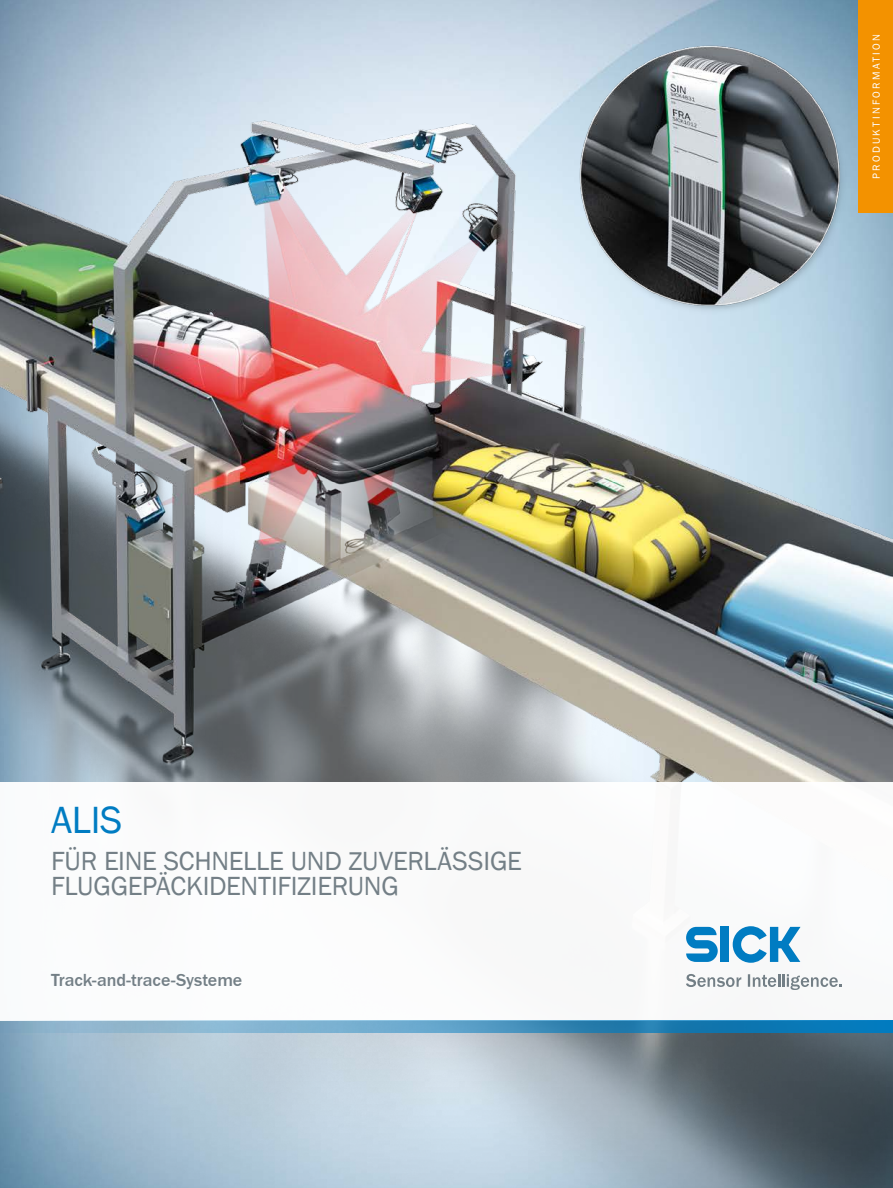
<style>
.page{position:relative;width:893px;height:1188px;background:#fff}
.page>*{position:absolute;margin:0;border:0;box-sizing:border-box;transform-origin:0 0}
.t1{font:39px "SICK Franklin";color:#007cc2}
.t2{font:27px/25.5px "SICK Franklin";letter-spacing:-.01em;color:#737f86}
.t3{font:500 18px "SICK Franklin";letter-spacing:-.005em;color:#737f86}
.t4{font:10.5px "SICK Franklin";letter-spacing:.215em;color:#fff}
</style>
<div class="page">
<img style="left:0;top:0;width:893px;height:1188px">
<div style="left:859px;top:0;width:34px;height:213px;background:#f39200"></div>
<div style="left:0;top:782px;width:893px;height:238px;background:#fff"></div>
<svg style="left:0;top:1020px;width:893px;height:13px;background:#559bc4"></svg>
<svg style="left:686px;top:927px;width:32px;height:35px"></svg>
<div style="left:721px;top:927px;width:8px;height:35px;background:#007cc2"></div>
<svg style="left:733px;top:926px;width:67px;height:37px"></svg>
<svg style="left:686px;top:974px;width:55px;height:13px"></svg>
<svg style="left:748px;top:974px;width:94px;height:16px"></svg>
<h1 class="t1" style="left:51px;top:795px;width:73px">ALIS</h1>
<p class="t2" style="left:51px;top:848px;width:472px">FÜR EINE SCHNELLE UND ZUVERLÄSSIGE<br>FLUGGEPÄCKIDENTIFIZIERUNG</p>
<p class="t3" style="left:51px;top:969px;width:193px">Track-and-trace-Systeme</p>
<p class="t4" style="left:870px;top:179px;width:147px;rotate:-90deg">PRODUKTINFORMATION</p>
</div>
